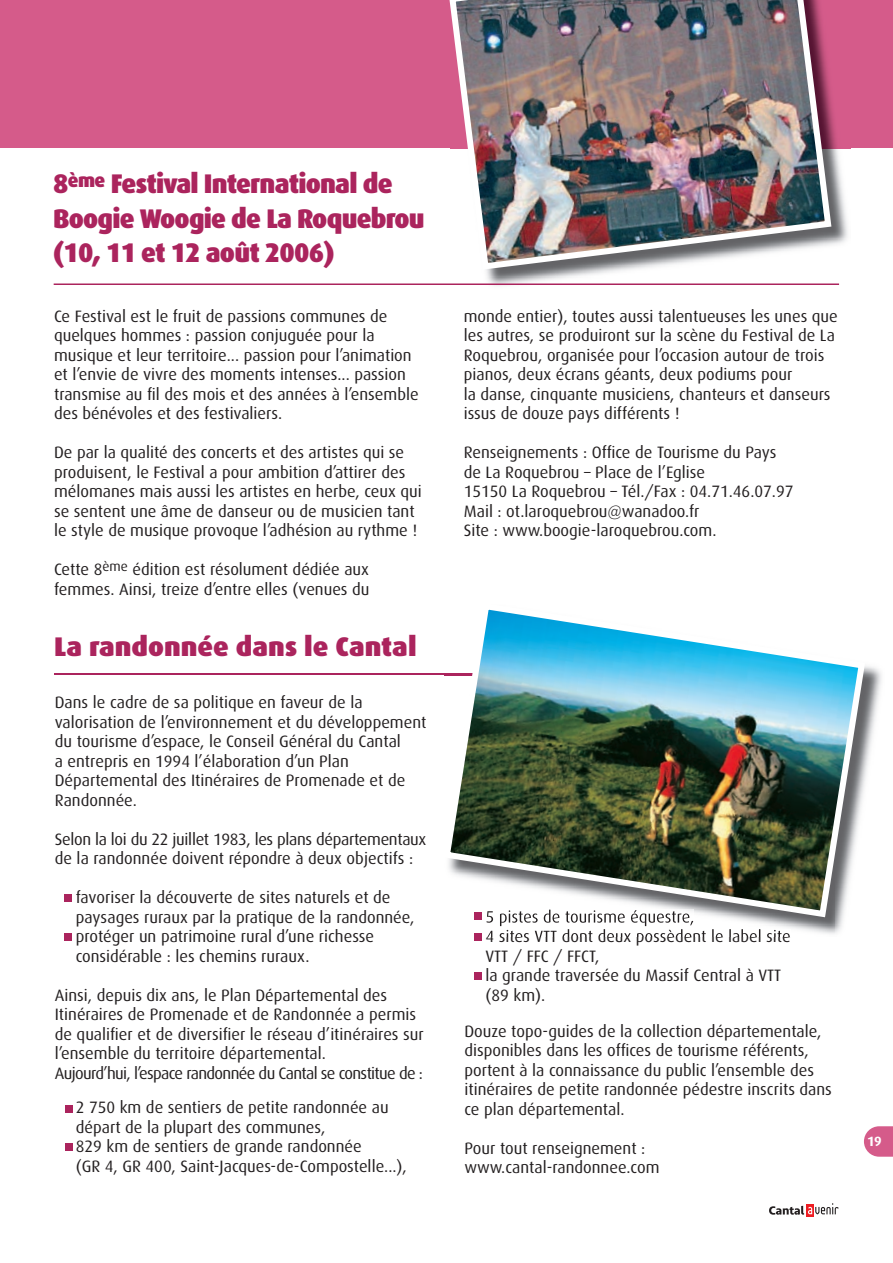
<style>
.page{position:relative;width:893px;height:1263px;background:#fff}
.page>*{position:absolute;margin:0;border:0;box-sizing:border-box;transform-origin:0 0}
.t1{font:900 27px/34.5px "Dax";letter-spacing:-.03em;color:#ab245d;scale:.95 1}
.t2{font:900 27px "Dax";color:#ab245d}
.t3{font:16.5px/19.5px "Dax";color:#231f20}
.t4{font:16.5px/19.5px "Dax";letter-spacing:-.02em;color:#231f20}
.t5{font:700 13.5px "Dax";color:#fff}
</style>
<div class="page">
<div style="left:806px;top:1204px;width:7px;height:13px;background:#ee1d23"></div>
<svg style="left:769px;top:1203px;width:69px;height:12px"></svg>
<svg style="left:864px;top:1126px;width:28px;height:31px"></svg>
<div style="left:0;top:0;width:892px;height:148px;background:#d55b8a"></div>
<img style="left:486px;top:148px;width:364px;height:138px">
<img style="left:449px;top:0;width:385px;height:273px">
<hr style="left:55px;top:674px;width:785px;height:1px;background:#ab245d">
<img style="left:500px;top:666px;width:382px;height:268px">
<img style="left:602px;top:921px;width:91px;height:5px">
<img style="left:486px;top:921px;width:116px;height:5px">
<img style="left:474px;top:929px;width:316px;height:8px">
<img style="left:486px;top:929px;width:145px;height:8px">
<img style="left:440px;top:609px;width:428px;height:312px">
<div style="left:65px;top:895px;width:7px;height:7px;background:#ab245d"></div>
<div style="left:65px;top:934px;width:7px;height:7px;background:#ab245d"></div>
<div style="left:474px;top:913px;width:7px;height:7px;background:#ab245d"></div>
<div style="left:474px;top:934px;width:7px;height:7px;background:#ab245d"></div>
<div style="left:474px;top:973px;width:7px;height:7px;background:#ab245d"></div>
<hr style="left:54px;top:283px;width:785px;height:2px;background:#ab245d">
<div style="left:66px;top:1105px;width:7px;height:7px;background:#ab245d"></div>
<div style="left:66px;top:1143px;width:7px;height:7px;background:#ab245d"></div>
<h1 class="t1" style="left:53px;top:168px;width:392px">8<sup>ème</sup> Festival International de<br>Boogie Woogie de La Roquebrou (10, 11 et 12 août 2006)</h1>
<p class="t3" style="left:54px;top:307px;width:366px">Ce Festival est le fruit de passions communes de quelques hommes : passion conjuguée pour la musique et leur territoire... passion pour l’animation et l’envie de vivre des moments intenses... passion transmise au fil des mois et des années à l’ensemble des bénévoles et des festivaliers.</p>
<p class="t3" style="left:54px;top:443px;width:369px">De par la qualité des concerts et des artistes qui se produisent, le Festival a pour ambition d’attirer des mélomanes mais aussi les artistes en herbe, ceux qui se sentent une âme de danseur ou de musicien tant le style de musique provoque l’adhésion au rythme !</p>
<p class="t3" style="left:54px;top:560px;width:317px">Cette 8<sup>ème</sup> édition est résolument dédiée aux femmes. Ainsi, treize d’entre elles (venues du</p>
<h1 class="t2" style="left:54px;top:634px;width:364px">La randonnée dans le Cantal</h1>
<p class="t3" style="left:55px;top:693px;width:373px">Dans le cadre de sa politique en faveur de la valorisation de l’environnement et du développement du tourisme d’espace, le Conseil Général du Cantal<br>a entrepris en 1994 l’élaboration d’un Plan Départemental des Itinéraires de Promenade et de Randonnée.</p>
<p class="t4" style="left:55px;top:830px;width:373px">Selon la loi du 22 juillet 1983, les plans départementaux de la randonnée doivent répondre à deux objectifs :</p>
<p class="t3" style="left:76px;top:888px;width:340px">favoriser la découverte de sites naturels et de paysages ruraux par la pratique de la randonnée, protéger un patrimoine rural d’une richesse considérable : les chemins ruraux.</p>
<p class="t3" style="left:55px;top:986px;width:370px">Ainsi, depuis dix ans, le Plan Départemental des Itinéraires de Promenade et de Randonnée a permis de qualifier et de diversifier le réseau d’itinéraires sur l’ensemble du territoire départemental.<br>Aujourd’hui, l’espace randonnée du Cantal se constitue de :</p>
<p class="t3" style="left:76px;top:1098px;width:332px">2 750 km de sentiers de petite randonnée au départ de la plupart des communes,<br>829 km de sentiers de grande randonnée<br>(GR 4, GR 400, Saint-Jacques-de-Compostelle...),</p>
<p class="t3" style="left:463px;top:307px;width:375px">monde entier), toutes aussi talentueuses les unes que les autres, se produiront sur la scène du Festival de La Roquebrou, organisée pour l’occasion autour de trois pianos, deux écrans géants, deux podiums pour<br>la danse, cinquante musiciens, chanteurs et danseurs issus de douze pays différents !</p>
<p class="t3" style="left:463px;top:443px;width:331px">Renseignements : Office de Tourisme du Pays de La Roquebrou – Place de l’Eglise<br>15150 La Roquebrou – Tél./Fax : 04.71.46.07.97<br>Mail : ot.laroquebrou@wanadoo.fr<br>Site : www.boogie-laroquebrou.com.</p>
<p class="t3" style="left:485px;top:927px;width:306px">4 sites VTT dont deux possèdent le label site<br>VTT / FFC / FFCT,<br>la grande traversée du Massif Central à VTT (89 km).</p>
<p class="t3" style="left:464px;top:1022px;width:369px">Douze topo-guides de la collection départementale, disponibles dans les offices de tourisme référents, portent à la connaissance du public l’ensemble des itinéraires de petite randonnée pédestre inscrits dans ce plan départemental.</p>
<p class="t3" style="left:464px;top:1139px;width:196px">Pour tout renseignement : www.cantal-randonnee.com</p>
<p class="t5" style="left:866px;top:1135px;width:16px">19</p>
</div>
